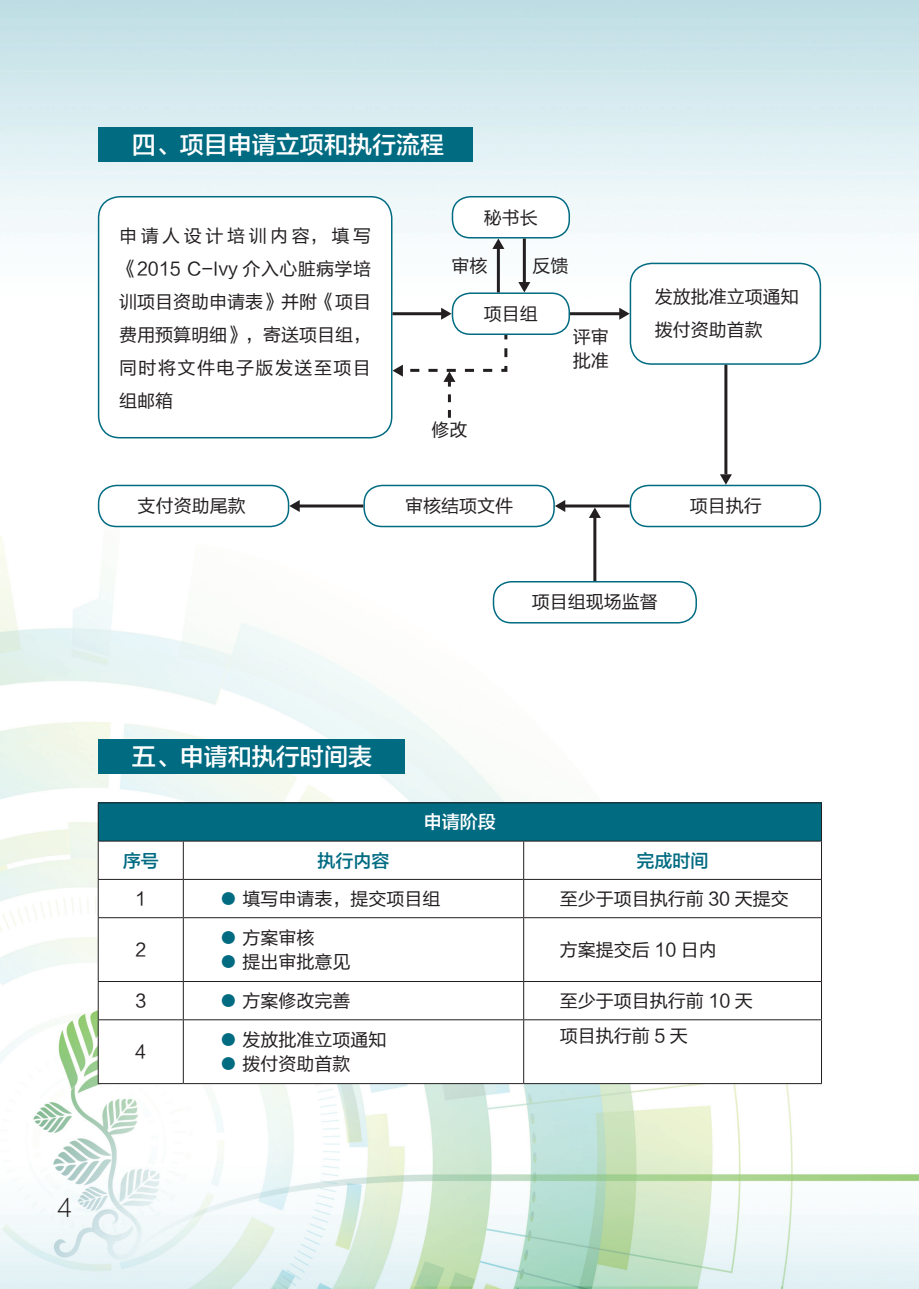
<style>
.page{position:relative;width:919px;height:1289px;background:#fff}
.page>*{position:absolute;margin:0;border:0;box-sizing:border-box;transform-origin:0 0}
.t1{font:24px "FZLTZHK GBK1 0";color:#fff}
.t2{font:24px "FZLTXHK GBK1 0";color:#231f20}
.t3{font:18px/33px "FZLTHJW GB1 0";color:#231f20;text-align:justify}
.t4{font:18px "FZLTZHK GBK1 0";color:#016b82}
.t5{font:18px "FZLTZHK GBK1 0";color:#fff}
.s1{color:#016b82}
</style>
<div class="page">
<img style="left:0;top:0;width:918px;height:1288px">
<div style="left:98px;top:740px;width:306px;height:34px;background:#016b82"></div>
<div style="left:98px;top:128px;width:374px;height:34px;background:#016b82"></div>
<div style="left:98px;top:802px;width:723px;height:39px;background:#016b82"></div>
<svg style="left:99px;top:841px;width:722px;height:242px"></svg>
<hr style="left:183px;top:841px;width:1px;height:38px;background:#231f20">
<hr style="left:523px;top:841px;width:1px;height:38px;background:#231f20">
<hr style="left:183px;top:879px;width:1px;height:38px;background:#231f20">
<hr style="left:523px;top:879px;width:1px;height:38px;background:#231f20">
<hr style="left:183px;top:918px;width:1px;height:63px;background:#231f20">
<hr style="left:523px;top:918px;width:1px;height:63px;background:#231f20">
<hr style="left:183px;top:981px;width:1px;height:38px;background:#231f20">
<hr style="left:523px;top:981px;width:1px;height:38px;background:#231f20">
<hr style="left:183px;top:1020px;width:1px;height:63px;background:#231f20">
<hr style="left:523px;top:1020px;width:1px;height:63px;background:#231f20">
<hr style="left:98px;top:802px;width:85px;height:1px;background:#231f20">
<hr style="left:98px;top:803px;width:1px;height:37px;background:#231f20">
<hr style="left:183px;top:802px;width:340px;height:1px;background:#231f20">
<hr style="left:523px;top:802px;width:298px;height:1px;background:#231f20">
<hr style="left:821px;top:803px;width:1px;height:37px;background:#231f20">
<hr style="left:98px;top:840px;width:85px;height:1px;background:#231f20">
<hr style="left:98px;top:841px;width:1px;height:38px;background:#231f20">
<hr style="left:183px;top:840px;width:340px;height:1px;background:#231f20">
<hr style="left:523px;top:840px;width:298px;height:1px;background:#231f20">
<hr style="left:821px;top:841px;width:1px;height:38px;background:#231f20">
<hr style="left:98px;top:879px;width:85px;height:1px;background:#231f20">
<hr style="left:98px;top:879px;width:1px;height:38px;background:#231f20">
<hr style="left:183px;top:879px;width:340px;height:1px;background:#231f20">
<hr style="left:523px;top:879px;width:298px;height:1px;background:#231f20">
<hr style="left:821px;top:879px;width:1px;height:38px;background:#231f20">
<hr style="left:98px;top:917px;width:85px;height:1px;background:#231f20">
<hr style="left:98px;top:918px;width:1px;height:63px;background:#231f20">
<hr style="left:183px;top:917px;width:340px;height:1px;background:#231f20">
<hr style="left:523px;top:917px;width:298px;height:1px;background:#231f20">
<hr style="left:821px;top:918px;width:1px;height:63px;background:#231f20">
<hr style="left:98px;top:981px;width:85px;height:1px;background:#231f20">
<hr style="left:98px;top:981px;width:1px;height:38px;background:#231f20">
<hr style="left:183px;top:981px;width:340px;height:1px;background:#231f20">
<hr style="left:523px;top:981px;width:298px;height:1px;background:#231f20">
<hr style="left:821px;top:981px;width:1px;height:38px;background:#231f20">
<hr style="left:98px;top:1019px;width:85px;height:1px;background:#231f20">
<hr style="left:98px;top:1020px;width:1px;height:63px;background:#231f20">
<hr style="left:183px;top:1019px;width:340px;height:1px;background:#231f20">
<hr style="left:523px;top:1019px;width:298px;height:1px;background:#231f20">
<hr style="left:821px;top:1020px;width:1px;height:63px;background:#231f20">
<hr style="left:98px;top:1083px;width:85px;height:1px;background:#231f20">
<hr style="left:183px;top:1083px;width:340px;height:1px;background:#231f20">
<hr style="left:523px;top:1083px;width:298px;height:1px;background:#231f20">
<div style="left:99px;top:197px;width:293px;height:240px;background:#fff;border-radius:21px"></div>
<div style="left:98px;top:196px;width:294px;height:242px;border:2px solid #016b82;border-radius:21px"></div>
<div style="left:630px;top:263px;width:190px;height:101px;background:#fff;border-radius:21px"></div>
<div style="left:629px;top:263px;width:192px;height:102px;border:2px solid #016b82;border-radius:21px"></div>
<div style="left:452px;top:197px;width:117px;height:41px;background:#fff;border-radius:18px"></div>
<div style="left:451px;top:196px;width:119px;height:42px;border:2px solid #016b82;border-radius:18px"></div>
<div style="left:452px;top:293px;width:117px;height:41px;background:#fff;border-radius:18px"></div>
<div style="left:451px;top:292px;width:119px;height:43px;border:2px solid #016b82;border-radius:18px"></div>
<div style="left:630px;top:485px;width:190px;height:41px;background:#fff;border-radius:18px"></div>
<div style="left:629px;top:484px;width:192px;height:43px;border:2px solid #016b82;border-radius:18px"></div>
<div style="left:364px;top:485px;width:190px;height:41px;background:#fff;border-radius:18px"></div>
<div style="left:363px;top:484px;width:192px;height:43px;border:2px solid #016b82;border-radius:18px"></div>
<div style="left:99px;top:485px;width:189px;height:41px;background:#fff;border-radius:18px"></div>
<div style="left:98px;top:484px;width:191px;height:43px;border:2px solid #016b82;border-radius:18px"></div>
<div style="left:493px;top:581px;width:203px;height:41px;background:#fff;border-radius:18px"></div>
<div style="left:492px;top:581px;width:205px;height:42px;border:2px solid #016b82;border-radius:18px"></div>
<hr style="left:392px;top:312px;width:52px;height:3px;background:#231f20">
<hr style="left:294px;top:504px;width:69px;height:3px;background:#231f20">
<hr style="left:560px;top:504px;width:69px;height:3px;background:#231f20">
<hr style="left:593px;top:512px;width:3px;height:69px;background:#231f20">
<hr style="left:570px;top:312px;width:55px;height:3px;background:#231f20">
<hr style="left:724px;top:365px;width:3px;height:109px;background:#231f20">
<hr style="left:497px;top:242px;width:3px;height:50px;background:#231f20">
<hr style="left:523px;top:238px;width:3px;height:51px;background:#231f20">
<svg style="left:492px;top:238px;width:12px;height:11px"></svg>
<svg style="left:441px;top:308px;width:10px;height:12px"></svg>
<svg style="left:289px;top:500px;width:11px;height:12px"></svg>
<svg style="left:555px;top:500px;width:10px;height:12px"></svg>
<svg style="left:588px;top:507px;width:13px;height:11px"></svg>
<svg style="left:719px;top:474px;width:12px;height:10px"></svg>
<svg style="left:619px;top:308px;width:10px;height:12px"></svg>
<svg style="left:518px;top:282px;width:12px;height:10px"></svg>
<svg style="left:392px;top:332px;width:117px;height:86px"></svg>
<p class="t1" style="left:132px;top:131px;width:313px">四、项目申请立项和执行流程</p>
<p class="t3" style="left:119px;top:219px;width:253px">申请人设计培训内容，填写《2015 C-Ivy 介入心脏病学培训项目资助申请表》并附《项目费用预算明细》，寄送项目组，同时将文件电子版发送至项目组邮箱</p>
<p class="t3" style="left:484px;top:201px;width:55px">秘书长</p>
<p class="t3" style="left:451px;top:250px;width:37px">审核</p>
<p class="t3" style="left:532px;top:250px;width:37px">反馈</p>
<p class="t3" style="left:484px;top:298px;width:55px">项目组</p>
<p class="t3" style="left:573px;top:320px;width:37px">评审</p>
<p class="t3" style="left:573px;top:344px;width:37px">批准</p>
<p class="t3" style="left:431px;top:413px;width:37px">修改</p>
<p class="t3" style="left:654px;top:280px;width:145px">发放批准立项通知</p>
<p class="t3" style="left:654px;top:313px;width:109px">拨付资助首款</p>
<p class="t3" style="left:138px;top:490px;width:109px">支付资助尾款</p>
<p class="t3" style="left:405px;top:490px;width:109px">审核结项文件</p>
<p class="t3" style="left:689px;top:490px;width:73px">项目执行</p>
<p class="t3" style="left:532px;top:586px;width:127px">项目组现场监督</p>
<h1 class="t2" style="left:57px;top:1194px;width:16px">4</h1>
<p class="t1" style="left:132px;top:743px;width:241px">五、申请和执行时间表</p>
<p class="t5" style="left:424px;top:812px;width:73px">申请阶段</p>
<p class="t4" style="left:123px;top:850px;width:37px">序号</p>
<p class="t4" style="left:317px;top:850px;width:73px">执行内容</p>
<p class="t4" style="left:636px;top:850px;width:73px">完成时间</p>
<p class="t3" style="left:135px;top:882px;width:12px">1</p>
<p class="t3" style="left:219px;top:882px;width:222px"><span class="s1">●</span> 填写申请表，提交项目组</p>
<p class="t3" style="left:560px;top:882px;width:230px">至少于项目执行前 30 天提交</p>
<p class="t3" style="left:135px;top:933px;width:12px">2</p>
<p class="t3" style="left:219px;top:921px;width:96px"><span class="s1">●</span> 方案审核</p>
<p class="t3" style="left:219px;top:945px;width:132px"><span class="s1">●</span> 提出审批意见</p>
<p class="t3" style="left:560px;top:933px;width:158px">方案提交后 10 日内</p>
<p class="t3" style="left:135px;top:984px;width:12px">3</p>
<p class="t3" style="left:219px;top:984px;width:132px"><span class="s1">●</span> 方案修改完善</p>
<p class="t3" style="left:560px;top:984px;width:194px">至少于项目执行前 10 天</p>
<p class="t3" style="left:135px;top:1035px;width:12px">4</p>
<p class="t3" style="left:560px;top:1019px;width:129px">项目执行前 5 天</p>
<p class="t3" style="left:219px;top:1023px;width:168px"><span class="s1">●</span> 发放批准立项通知</p>
<p class="t3" style="left:219px;top:1047px;width:132px"><span class="s1">●</span> 拨付资助首款</p>
</div>
